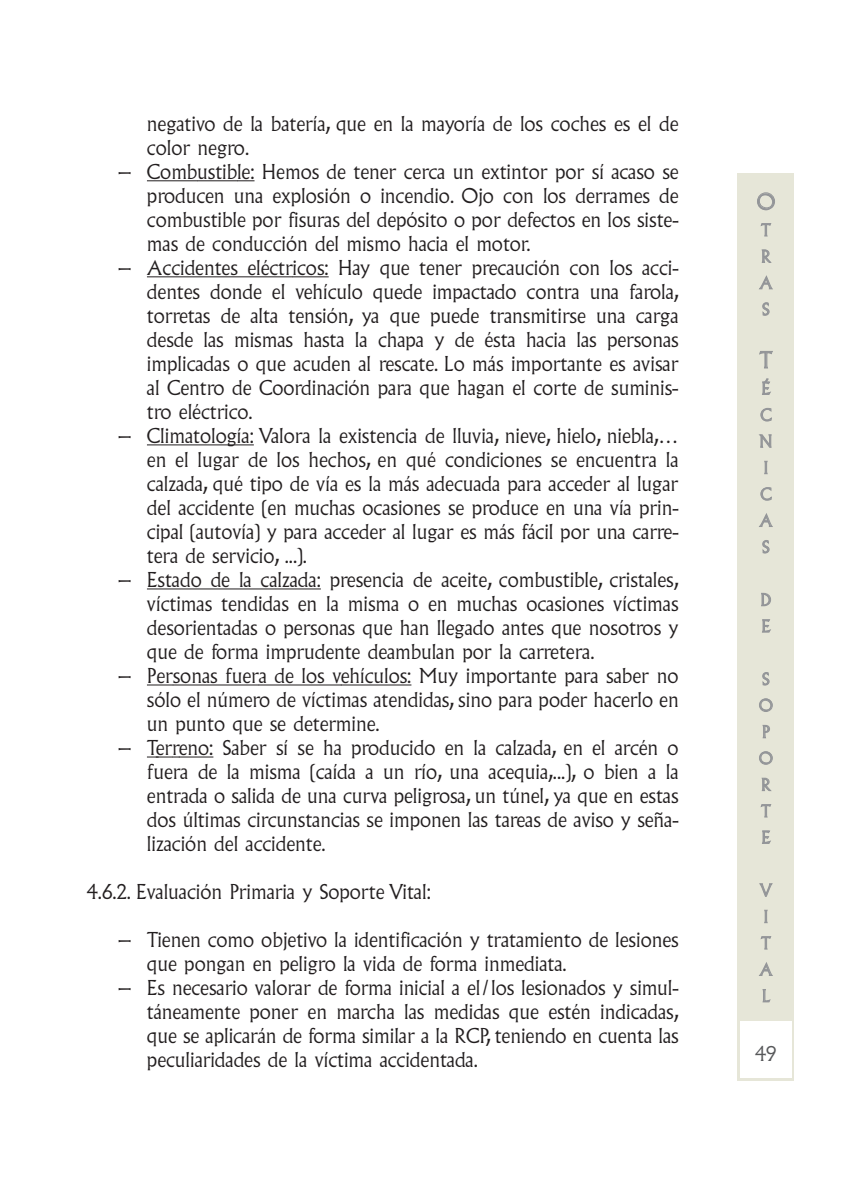
<style>
.page{position:relative;width:851px;height:1191px;background:#fff}
.page>*{position:absolute;margin:0;border:0;box-sizing:border-box;transform-origin:0 0}
.t1{font:300 22px "Albertus MT Std";color:#939598}
.t2{font:300 20px/24px "Albertus MT Std";color:#231f20;text-align:justify}
.t3{font:300 20px "Albertus MT Std";color:#57585a}
.t4{font:300 16.4px/26.4px "Albertus MT Std";color:#939598}
</style>
<div class="page">
<hr style="left:147px;top:180px;width:50px;height:1px;background:#231f20">
<hr style="left:197px;top:180px;width:40px;height:1px;background:#231f20">
<svg style="left:237px;top:180px;width:17px;height:1px"></svg>
<hr style="left:147px;top:276px;width:146px;height:1px;background:#231f20">
<hr style="left:292px;top:276px;width:36px;height:1px;background:#231f20">
<hr style="left:147px;top:444px;width:107px;height:1px;background:#231f20">
<hr style="left:147px;top:588px;width:174px;height:1px;background:#231f20">
<svg style="left:147px;top:684px;width:26px;height:1px"></svg>
<hr style="left:173px;top:684px;width:86px;height:1px;background:#231f20">
<hr style="left:259px;top:684px;width:82px;height:1px;background:#231f20">
<hr style="left:341px;top:684px;width:70px;height:1px;background:#231f20">
<svg style="left:147px;top:756px;width:32px;height:1px"></svg>
<hr style="left:179px;top:756px;width:34px;height:1px;background:#231f20">
<div style="left:737px;top:173px;width:57px;height:907px;background:#e6e6d8"></div>
<div style="left:740px;top:1021px;width:51px;height:56px;background:#fff"></div>
<p class="t2" style="left:147px;top:113px;width:533px">negativo de la batería, que en la mayoría de los coches es el de color negro.</p>
<p class="t2" style="left:147px;top:161px;width:533px;text-indent:-28px">– Combustible: Hemos de tener cerca un extintor por sí acaso se producen una explosión o incendio. Ojo con los derrames de combustible por fisuras del depósito o por defectos en los siste&shy;mas de conducción del mismo hacia el motor.</p>
<p class="t2" style="left:147px;top:257px;width:533px;text-indent:-28px">– Accidentes eléctricos: Hay que tener precaución con los acci&shy;dentes donde el vehículo quede impactado contra una farola, torretas de alta tensión, ya que puede transmitirse una carga desde las mismas hasta la chapa y de ésta hacia las personas implicadas o que acuden al rescate. Lo más importante es avisar al Centro de Coordinación para que hagan el corte de suminis&shy;tro eléctrico.</p>
<p class="t2" style="left:147px;top:425px;width:533px;text-indent:-28px">– Climatología: Valora la existencia de lluvia, nieve, hielo, niebla,… en el lugar de los hechos, en qué condiciones se encuentra la calzada, qué tipo de vía es la más adecuada para acceder al lugar del accidente (en muchas ocasiones se produce en una vía prin&shy;cipal (autovía) y para acceder al lugar es más fácil por una carre&shy;tera de servicio, ...).</p>
<p class="t2" style="left:147px;top:569px;width:533px;text-indent:-28px">– Estado de la calzada: presencia de aceite, combustible, cristales, víctimas tendidas en la misma o en muchas ocasiones víctimas desorientadas o personas que han llegado antes que nosotros y que de forma imprudente deambulan por la carretera.</p>
<p class="t2" style="left:147px;top:665px;width:533px;text-indent:-28px">– Personas fuera de los vehículos: Muy importante para saber no sólo el número de víctimas atendidas, sino para poder hacerlo en un punto que se determine.</p>
<p class="t2" style="left:147px;top:737px;width:533px;text-indent:-28px">– Terreno: Saber sí se ha producido en la calzada, en el arcén o fuera de la misma (caída a un río, una acequia,...), o bien a la entrada o salida de una curva peligrosa, un túnel, ya que en estas dos últimas circunstancias se imponen las tareas de aviso y seña&shy;lización del accidente.</p>
<p class="t2" style="left:87px;top:881px;width:345px">4.6.2. Evaluación Primaria y Soporte Vital:</p>
<p class="t2" style="left:147px;top:929px;width:533px;text-indent:-28px">– Tienen como objetivo la identificación y tratamiento de lesiones que pongan en peligro la vida de forma inmediata.</p>
<p class="t2" style="left:147px;top:977px;width:533px;text-indent:-28px">– Es necesario valorar de forma inicial a el/los lesionados y simul&shy;táneamente poner en marcha las medidas que estén indicadas, que se aplicarán de forma similar a la RCP, teniendo en cuenta las peculiaridades de la víctima accidentada.</p>
<p class="t1" style="left:756px;top:193px;width:20px">O</p>
<p class="t4" style="left:759px;top:218px;width:14px;text-align:justify">T R A S</p>
<p class="t1" style="left:759px;top:351px;width:14px">T</p>
<p class="t4" style="left:759px;top:376px;width:15px">É<br>C<br>N<br>I<br>C<br>A<br>S</p>
<p class="t4" style="left:760px;top:587px;width:12px">D<br>E</p>
<p class="t4" style="left:758px;top:667px;width:15px">S<br>O<br>P<br>O<br>R<br>T<br>E</p>
<p class="t4" style="left:759px;top:878px;width:14px">V<br>I<br>T<br>A<br>L</p>
<p class="t3" style="left:755px;top:1045px;width:23px">49</p>
</div>
